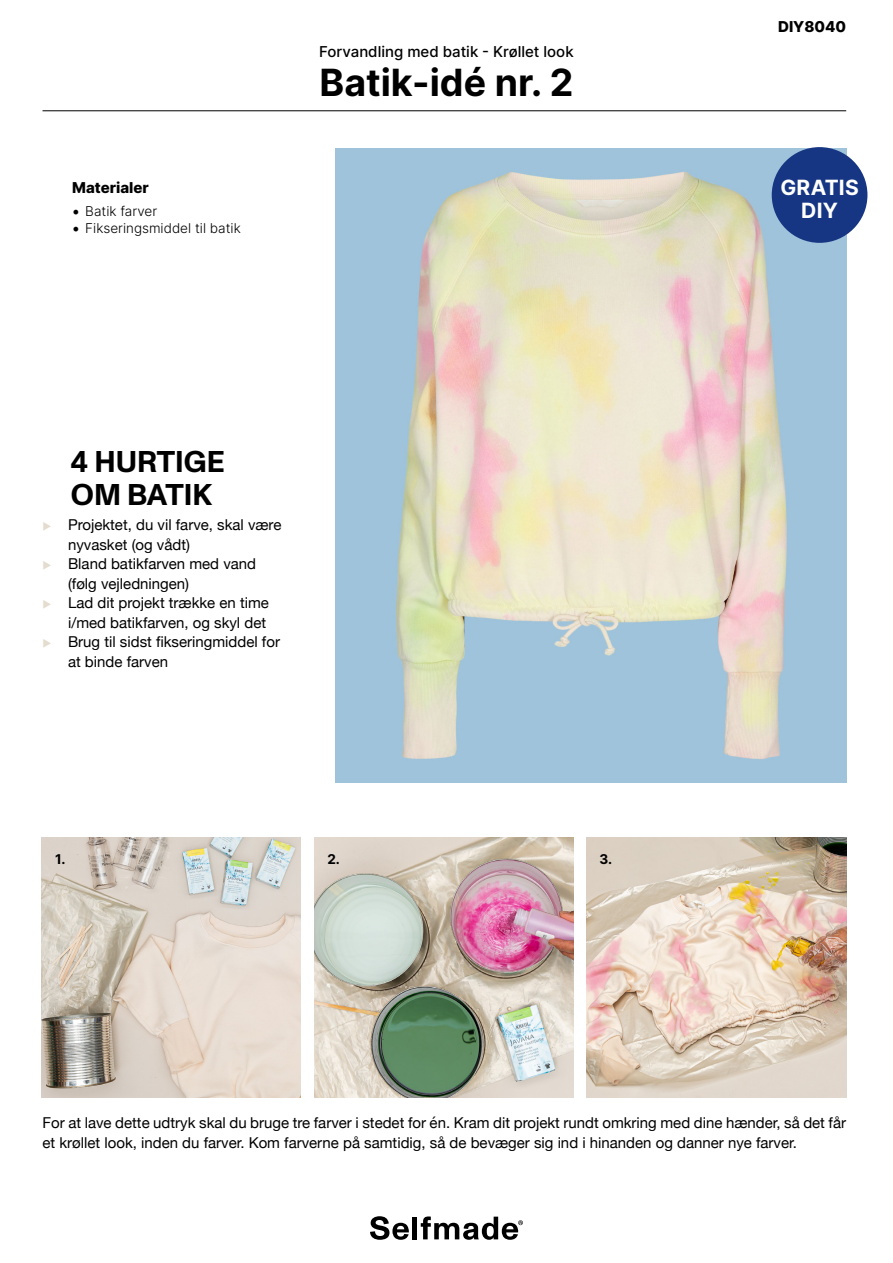
<style>
.page{position:relative;width:893px;height:1263px;background:#fff}
.page>*{position:absolute;margin:0;border:0;box-sizing:border-box;transform-origin:0 0}
.t1{font:700 37.5px "Inter";color:#000}
.t2{font:700 30px/33px "ABC Monument Grotesk";color:#000}
.t3{font:700 21px "Inter";letter-spacing:.01em;color:#fff}
.t4{font:15px/19.5px "Helvetica Neue";color:#000}
.t5{font:500 15px "Inter";color:#000}
.t6{font:800 15px "Inter";color:#000}
.t7{font:300 13.5px "Inter";color:#000}
.t8{font:700 13.5px "Inter";color:#000}
.s1{font-family:"Minion Pro";font-weight:400;font-size:18px}
.s2{color:#e3dccf}
</style>
<div class="page">
<img style="left:587px;top:838px;width:259px;height:259px">
<img style="left:42px;top:838px;width:259px;height:259px">
<img style="left:314px;top:838px;width:260px;height:259px">
<svg style="left:370px;top:1216px;width:39px;height:24px"></svg>
<hr style="left:413px;top:1216px;width:4px;height:23px;background:#000">
<svg style="left:421px;top:1216px;width:102px;height:24px"></svg>
<img style="left:336px;top:149px;width:510px;height:633px">
<hr style="left:43px;top:111px;width:803px;height:1px;background:#000">
<div style="left:772px;top:147px;width:95px;height:96px;background:#163683;border-radius:50%"></div>
<p class="t5" style="left:319px;top:41px;width:256px">Forvandling med batik - Krøllet look</p>
<h1 class="t1" style="left:320px;top:55px;width:255px">Batik-idé nr. 2</h1>
<p class="t6" style="left:778px;top:15px;width:70px">DIY8040</p>
<p class="t6" style="left:72px;top:177px;width:78px">Materialer</p>
<h3 class="t3" style="left:780px;top:172px;width:80px">GRATIS</h3>
<p class="t7" style="left:73px;top:201px;width:86px"><span class="s1">•</span> Batik farver</p>
<h3 class="t3" style="left:801px;top:195px;width:38px">DIY</h3>
<p class="t7" style="left:73px;top:218px;width:170px"><span class="s1">•</span> Fikseringsmiddel til batik</p>
<h2 class="t2" style="left:71px;top:445px;width:155px">4 HURTIGE<br>OM BATIK</h2>
<p class="t4" style="left:68px;top:516px;width:215px;text-indent:-26px"><span class="s2">◆</span> Projektet, du vil farve, skal være nyvasket (og vådt)</p>
<p class="t4" style="left:68px;top:555px;width:190px;text-indent:-26px"><span class="s2">◆</span> Bland batikfarven med vand (følg vejledningen)</p>
<p class="t4" style="left:43px;top:594px;width:228px;text-align:right"><span class="s2">◆</span> Lad dit projekt trække en time i/med batikfarven, og skyl det</p>
<p class="t4" style="left:68px;top:633px;width:213px;text-indent:-26px"><span class="s2">◆</span> Brug til sidst fikseringmiddel for at binde farven</p>
<p class="t8" style="left:55px;top:849px;width:12px">1.</p>
<p class="t8" style="left:327px;top:849px;width:14px">2.</p>
<p class="t8" style="left:600px;top:849px;width:14px">3.</p>
<p class="t4" style="left:43px;top:1114px;width:805px">For at lave dette udtryk skal du bruge tre farver i stedet for én. Kram dit projekt rundt omkring med dine hænder, så det får et krøllet look, inden du farver. Kom farverne på samtidig, så de bevæger sig ind i hinanden og danner nye farver.</p>
</div>
